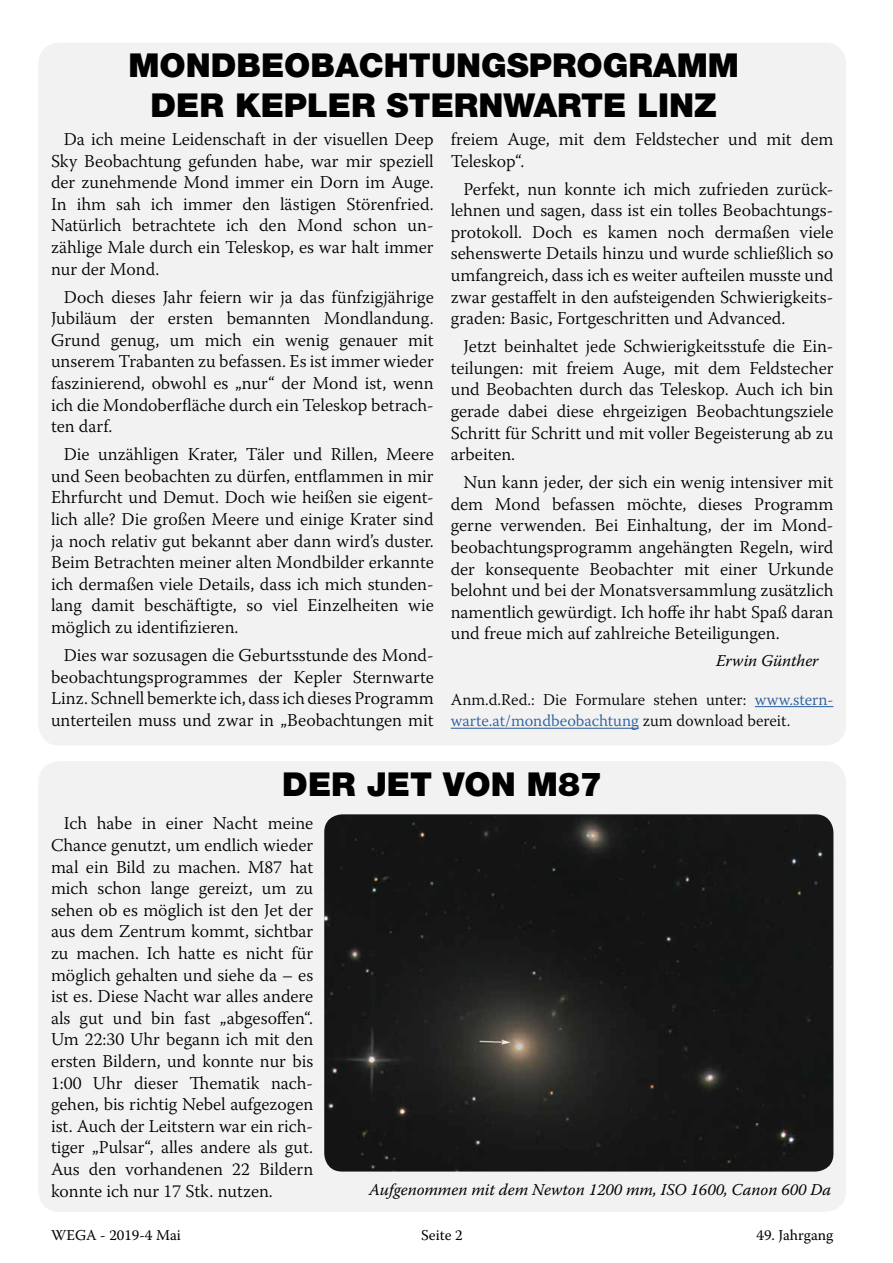
<style>
.page{position:relative;width:893px;height:1263px;background:#fff}
.page>*{position:absolute;margin:0;border:0;box-sizing:border-box;transform-origin:0 0}
.t1{font:900 33px/39.6px "Helvetica Neue";color:#000;text-align:center}
.t2{font:300 18px/21.6px "Warnock Pro";color:#000;text-align:justify}
.t3{font:300 16.5px/21.6px "Warnock Pro";color:#000}
.t4{font:italic 16.5px "Warnock Pro";color:#000}
.t5{font:15px "Warnock Pro";color:#000}
.s1{color:#275b9b}
</style>
<div class="page">
<div style="left:38px;top:761px;width:808px;height:451px;background:#f2f2f2;border-radius:21px"></div>
<div style="left:38px;top:43px;width:808px;height:703px;background:#f2f2f2;border-radius:21px"></div>
<hr style="left:755px;top:706px;width:78px;height:1px;background:#275b9b">
<hr style="left:451px;top:728px;width:188px;height:1px;background:#275b9b">
<img style="left:324px;top:814px;width:509px;height:357px">
<h1 class="t1" style="left:128px;top:46px;width:612px">MONDBEOBACHTUNGSPROGRAMM<br>DER KEPLER STERNWARTE LINZ</h1>
<p class="t2" style="left:51px;top:128px;width:384px;text-indent:13px">Da ich meine Leidenschaft in der visuellen Deep Sky Beobachtung gefunden habe, war mir speziell der zunehmende Mond immer ein Dorn im Auge.<br>In ihm sah ich immer den lästigen Störenfried.<br>Natürlich betrachtete ich den Mond schon un&shy;zählige Male durch ein Teleskop, es war halt immer nur der Mond.</p>
<p class="t2" style="left:51px;top:286px;width:384px;text-indent:13px">Doch dieses Jahr feiern wir ja das fünfzigjährige Jubiläum der ersten bemannten Mondlandung.<br>Grund genug, um mich ein wenig genauer mit unserem Trabanten zu befassen. Es ist immer wieder faszinierend, obwohl es „nur“ der Mond ist, wenn ich die Mondoberfläche durch ein Teleskop betrach&shy;ten darf.</p>
<p class="t2" style="left:51px;top:443px;width:384px;text-indent:13px">Die unzähligen Krater, Täler und Rillen, Meere und Seen beobachten zu dürfen, entflammen in mir Ehrfurcht und Demut. Doch wie heißen sie eigent&shy;lich alle? Die großen Meere und einige Krater sind ja noch relativ gut bekannt aber dann wird’s duster.<br>Beim Betrachten meiner alten Mondbilder erkannte ich dermaßen viele Details, dass ich mich stunden&shy;lang damit beschäftigte, so viel Einzelheiten wie möglich zu identifizieren.</p>
<p class="t2" style="left:51px;top:644px;width:384px;text-indent:13px">Dies war sozusagen die Geburtsstunde des Mond&shy;beobachtungsprogrammes der Kepler Sternwarte Linz. Schnell bemerkte ich, dass ich dieses Programm unterteilen muss und zwar in „Beobachtungen mit</p>
<p class="t2" style="left:451px;top:128px;width:384px">freiem Auge, mit dem Feldstecher und mit dem<br>Teleskop“.</p>
<p class="t2" style="left:451px;top:178px;width:384px;text-indent:13px">Perfekt, nun konnte ich mich zufrieden zurück&shy;lehnen und sagen, dass ist ein tolles Beobachtungs&shy;protokoll. Doch es kamen noch dermaßen viele sehenswerte Details hinzu und wurde schließlich so umfangreich, dass ich es weiter aufteilen musste und zwar gestaffelt in den aufsteigenden Schwierigkeits&shy;graden: Basic, Fortgeschritten und Advanced.</p>
<p class="t2" style="left:451px;top:335px;width:384px;text-indent:13px">Jetzt beinhaltet jede Schwierigkeitsstufe die Ein&shy;teilungen: mit freiem Auge, mit dem Feldstecher und Beobachten durch das Teleskop. Auch ich bin gerade dabei diese ehrgeizigen Beobachtungsziele Schritt für Schritt und mit voller Begeisterung ab zu arbeiten.</p>
<p class="t2" style="left:451px;top:471px;width:384px;text-indent:13px">Nun kann jeder, der sich ein wenig intensiver mit dem Mond befassen möchte, dieses Programm gerne verwenden. Bei Einhaltung, der im Mond&shy;beobachtungsprogramm angehängten Regeln, wird der konsequente Beobachter mit einer Urkunde belohnt und bei der Monatsversammlung zusätzlich namentlich gewürdigt. Ich hoffe ihr habt Spaß daran und freue mich auf zahlreiche Beteiligungen.</p>
<p class="t4" style="left:716px;top:650px;width:104px">Erwin Günther</p>
<p class="t3" style="left:451px;top:688px;width:384px">Anm.d.Red.: Die Formulare stehen unter: <span class="s1">www.stern&shy;warte.at/mondbeobachtung</span> zum download bereit.</p>
<h1 class="t1" style="left:282px;top:764px;width:321px">DER JET VON M87</h1>
<p class="t2" style="left:51px;top:812px;width:264px;text-indent:13px">Ich habe in einer Nacht meine Chance genutzt, um endlich wieder mal ein Bild zu machen. M87 hat mich schon lange gereizt, um zu sehen ob es möglich ist den Jet der aus dem Zentrum kommt, sichtbar zu machen. Ich hatte es nicht für möglich gehalten und siehe da – es ist es. Diese Nacht war alles andere als gut und bin fast „abgesoffen“.<br>Um 22:30 Uhr begann ich mit den ersten Bildern, und konnte nur bis 1:00 Uhr dieser Thematik nach&shy;gehen, bis richtig Nebel aufgezogen ist. Auch der Leitstern war ein rich&shy;tiger „Pulsar“, alles andere als gut.<br>Aus den vorhandenen 22 Bildern konnte ich nur 17 Stk. nutzen.</p>
<p class="t4" style="left:369px;top:1179px;width:464px">Aufgenommen mit dem Newton 1200 mm, ISO 1600, Canon 600 Da</p>
<p class="t5" style="left:51px;top:1226px;width:131px">WEGA - 2019-4 Mai</p>
<p class="t5" style="left:421px;top:1226px;width:43px">Seite 2</p>
<p class="t5" style="left:756px;top:1226px;width:78px">49. Jahrgang</p>
</div>
